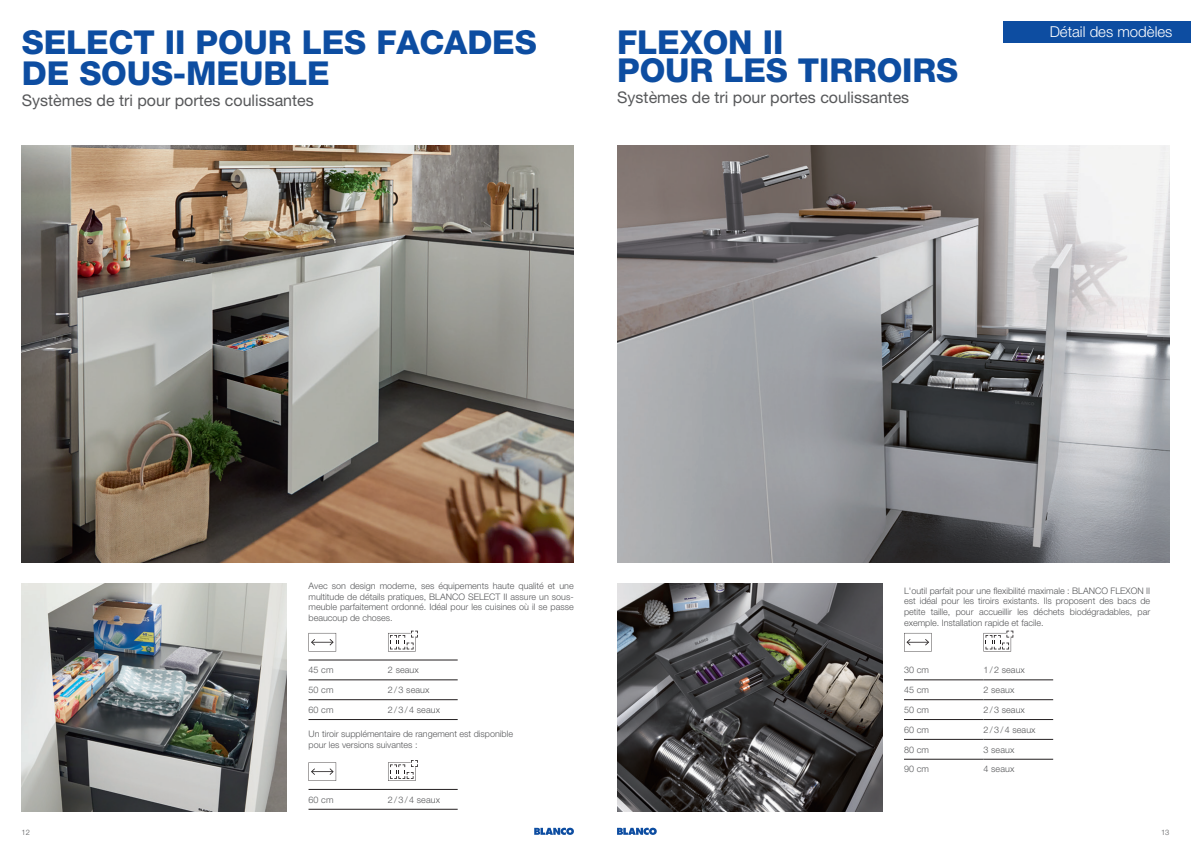
<style>
.page{position:relative;width:1191px;height:842px;background:#fff}
.page>*{position:absolute;margin:0;border:0;box-sizing:border-box;transform-origin:0 0}
.t1{font:800 33px/30.4px "Helvetica Neue LT Pro";letter-spacing:-.005em;color:#0d4da1}
.t2{font:16px "Helvetica Neue LT Pro";color:#57585a}
.t3{font:300 15px "Helvetica Neue LT Pro";color:#fff}
.t4{font:300 9px/10.8px "Helvetica Neue LT Pro";color:#57585a;text-align:justify}
.t5{font:300 7.5px "Helvetica Neue LT Pro";color:#57585a}
</style>
<div class="page">
<svg style="left:534px;top:828px;width:40px;height:7px"></svg>
<svg style="left:617px;top:828px;width:40px;height:7px"></svg>
<img style="left:22px;top:145px;width:552px;height:417px">
<img style="left:617px;top:145px;width:552px;height:417px">
<img style="left:22px;top:584px;width:265px;height:227px">
<img style="left:617px;top:584px;width:265px;height:227px">
<hr style="left:904px;top:680px;width:79px;height:1px;background:#231f20">
<hr style="left:983px;top:680px;width:70px;height:1px;background:#231f20">
<hr style="left:904px;top:699px;width:79px;height:1px;background:#231f20">
<hr style="left:983px;top:699px;width:70px;height:1px;background:#231f20">
<hr style="left:904px;top:719px;width:79px;height:1px;background:#231f20">
<hr style="left:983px;top:719px;width:70px;height:1px;background:#231f20">
<hr style="left:904px;top:739px;width:79px;height:1px;background:#231f20">
<hr style="left:983px;top:739px;width:70px;height:1px;background:#231f20">
<hr style="left:904px;top:759px;width:79px;height:1px;background:#231f20">
<hr style="left:983px;top:759px;width:70px;height:1px;background:#231f20">
<svg style="left:904px;top:633px;width:27px;height:18px"></svg>
<svg style="left:983px;top:631px;width:30px;height:20px"></svg>
<hr style="left:308px;top:660px;width:80px;height:1px;background:#231f20">
<hr style="left:388px;top:660px;width:70px;height:1px;background:#231f20">
<hr style="left:308px;top:680px;width:80px;height:1px;background:#231f20">
<hr style="left:388px;top:680px;width:70px;height:1px;background:#231f20">
<hr style="left:308px;top:699px;width:80px;height:1px;background:#231f20">
<hr style="left:388px;top:699px;width:70px;height:1px;background:#231f20">
<hr style="left:308px;top:719px;width:80px;height:1px;background:#231f20">
<hr style="left:388px;top:719px;width:70px;height:1px;background:#231f20">
<svg style="left:308px;top:633px;width:28px;height:18px"></svg>
<svg style="left:388px;top:631px;width:30px;height:20px"></svg>
<hr style="left:308px;top:789px;width:80px;height:1px;background:#231f20">
<hr style="left:388px;top:789px;width:70px;height:1px;background:#231f20">
<hr style="left:308px;top:809px;width:80px;height:1px;background:#231f20">
<hr style="left:388px;top:809px;width:70px;height:1px;background:#231f20">
<svg style="left:308px;top:762px;width:28px;height:19px"></svg>
<svg style="left:388px;top:760px;width:30px;height:21px"></svg>
<div style="left:1003px;top:22px;width:188px;height:21px;background:#0d4da1"></div>
<h1 class="t1" style="left:22px;top:27px;width:516px">SELECT II POUR LES FACADES<br>DE SOUS-MEUBLE</h1>
<h2 class="t2" style="left:22px;top:90px;width:293px">Systèmes de tri pour portes coulissantes</h2>
<h1 class="t1" style="left:617px;top:28px;width:342px;line-height:28px">FLEXON II<br>POUR LES TIRROIRS</h1>
<h2 class="t2" style="left:617px;top:88px;width:293px">Systèmes de tri pour portes coulissantes</h2>
<h3 class="t3" style="left:1049px;top:22px;width:124px">Détail des modèles</h3>
<p class="t4" style="left:308px;top:581px;width:267px;line-height:10.5px">Avec son design moderne, ses équipements haute qualité et une multitude de détails pratiques, BLANCO SELECT II assure un sous&shy;meuble parfaitement ordonné. Idéal pour les cuisines où il se passe beaucoup de choses.</p>
<p class="t4" style="left:308px;top:664px;width:27px">45 cm</p>
<p class="t4" style="left:388px;top:664px;width:32px">2 seaux</p>
<p class="t4" style="left:308px;top:684px;width:27px">50 cm</p>
<p class="t4" style="left:388px;top:684px;width:43px">2 / 3 seaux</p>
<p class="t4" style="left:308px;top:704px;width:27px">60 cm</p>
<p class="t4" style="left:388px;top:704px;width:54px">2 / 3 / 4 seaux</p>
<p class="t4" style="left:308px;top:729px;width:206px">Un tiroir supplémentaire de rangement est disponible pour les versions suivantes :</p>
<p class="t4" style="left:308px;top:794px;width:27px">60 cm</p>
<p class="t4" style="left:388px;top:794px;width:54px">2 / 3 / 4 seaux</p>
<p class="t4" style="left:904px;top:585px;width:248px">L'outil parfait pour une flexibilité maximale : BLANCO FLEXON II est idéal pour les tiroirs existants. Ils proposent des bacs de petite taille, pour accueillir les déchets biodégradables, par exemple. Installation rapide et facile.</p>
<p class="t4" style="left:904px;top:664px;width:27px">30 cm</p>
<p class="t4" style="left:983px;top:664px;width:43px">1 / 2 seaux</p>
<p class="t4" style="left:904px;top:684px;width:27px">45 cm</p>
<p class="t4" style="left:983px;top:684px;width:32px">2 seaux</p>
<p class="t4" style="left:904px;top:704px;width:27px">50 cm</p>
<p class="t4" style="left:983px;top:704px;width:43px">2 / 3 seaux</p>
<p class="t4" style="left:904px;top:724px;width:27px">60 cm</p>
<p class="t4" style="left:983px;top:724px;width:54px">2 / 3 / 4 seaux</p>
<p class="t4" style="left:904px;top:744px;width:27px">80 cm</p>
<p class="t4" style="left:983px;top:744px;width:32px">3 seaux</p>
<p class="t4" style="left:904px;top:763px;width:27px">90 cm</p>
<p class="t4" style="left:983px;top:763px;width:32px">4 seaux</p>
<p class="t5" style="left:22px;top:828px;width:10px">12</p>
<p class="t5" style="left:1161px;top:828px;width:10px">13</p>
</div>
